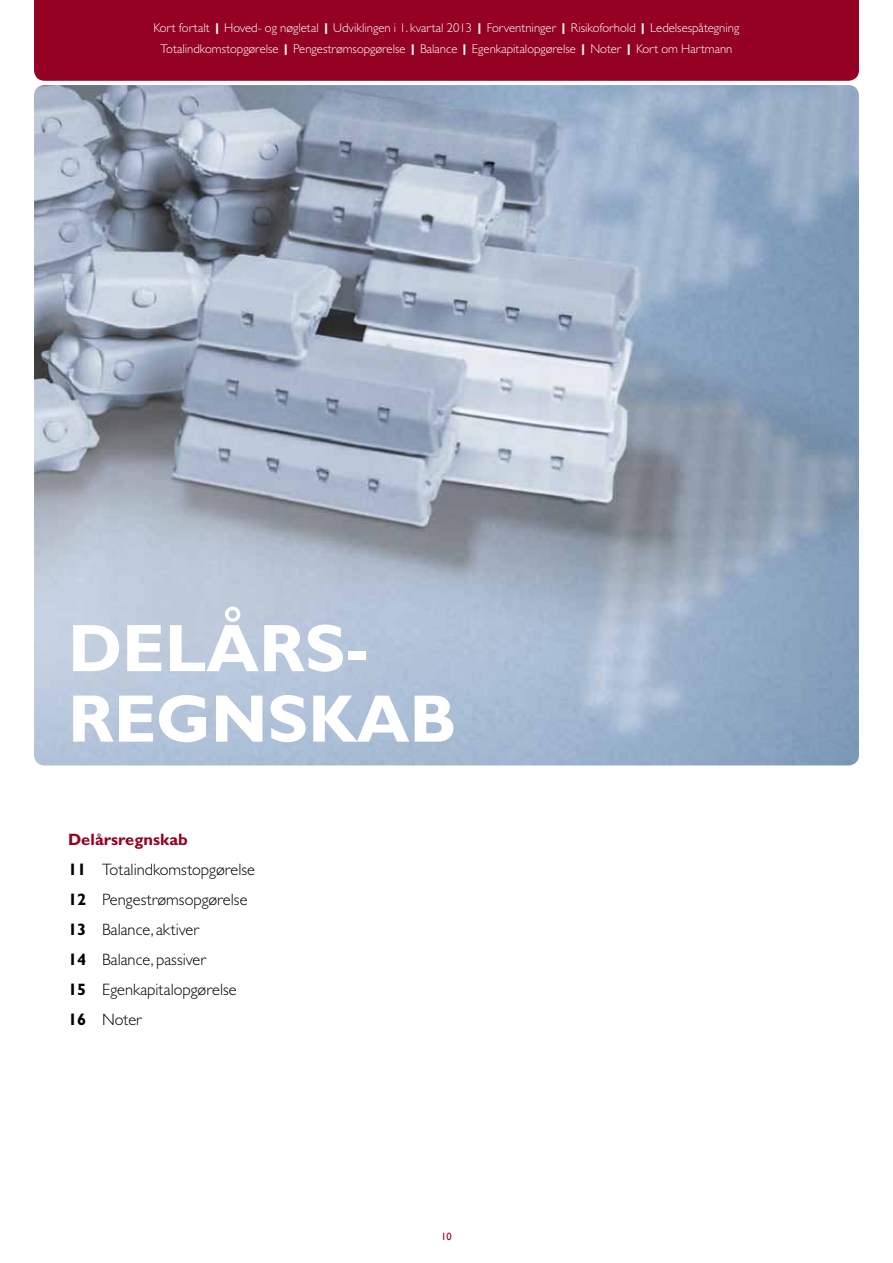
<style>
.page{position:relative;width:893px;height:1263px;background:#fff}
.page>*{position:absolute;margin:0;border:0;box-sizing:border-box;transform-origin:0 0}
.t1{font:700 67.5px/70.5px "Gill Sans MT Std";color:#fff}
.t2{font:300 16.5px/30px "Gill Sans MT Std";color:#000}
.t3{font:300 12.75px/21px "Gill Sans MT Std";color:#fff;text-align:center}
.t4{font:10.5px "Gill Sans";color:#940123}
.s1{font-weight:800}
.s2{font-weight:700;color:#940123}
.s3{font-weight:700}
</style>
<div class="page">
<img style="left:34px;top:85px;width:825px;height:680px">
<div style="left:34px;top:0;width:825px;height:81px;background:#940123"></div>
<p class="t3" style="left:154px;top:17px;width:587px">Kort fortalt <span class="s1">|</span> Hoved- og nøgletal <span class="s1">|</span> Udviklingen i 1. kvartal 2013 <span class="s1">|</span> Forventninger <span class="s1">|</span> Risikoforhold <span class="s1">|</span> Ledelsespåtegning<br>Totalindkomstopgørelse <span class="s1">|</span> Pengestrømsopgørelse <span class="s1">|</span> Balance <span class="s1">|</span> Egenkapitalopgørelse <span class="s1">|</span> Noter <span class="s1">|</span> Kort om Hartmann</p>
<h1 class="t1" style="left:68px;top:612px;width:390px">delårs-<br>Regnskab</h1>
<p class="t2" style="left:68px;top:824px;width:189px"><span class="s2">Delårsregnskab<br></span><span class="s3">11</span> Totalindkomstopgørelse<br><span class="s3">12</span> Pengestrømsopgørelse<br><span class="s3">13</span> Balance, aktiver<br><span class="s3">14</span> Balance, passiver<br><span class="s3">15</span> Egenkapitalopgørelse<br><span class="s3">16</span> Noter</p>
<p class="t4" style="left:441px;top:1231px;width:12px">10</p>
</div>
